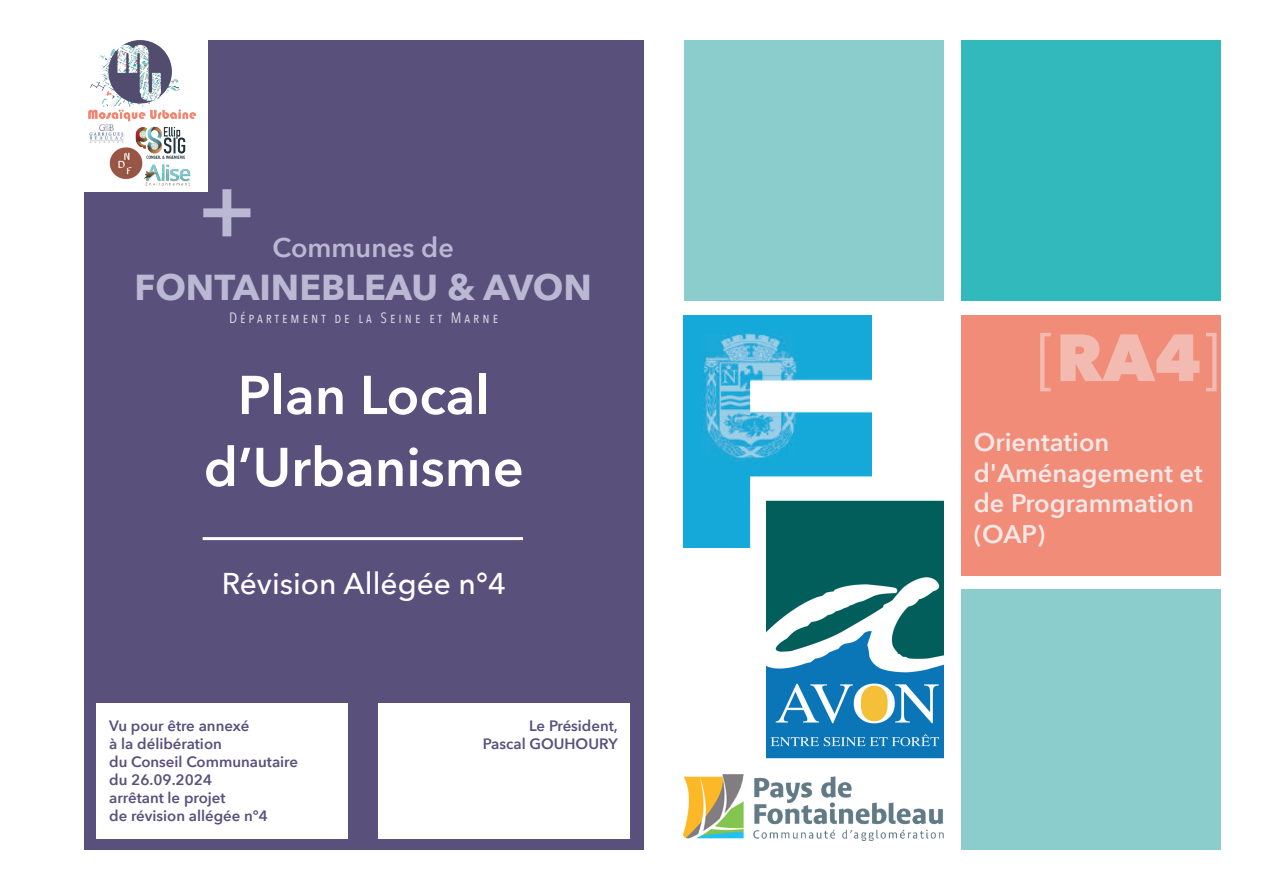
<style>
.page{position:relative;width:1263px;height:893px;background:#fff}
.page>*{position:absolute;margin:0;border:0;box-sizing:border-box;transform-origin:0 0}
.t1{font:600 87px "Avenir Next";color:#bab8d2}
.t2{font:800 66px "Avenir Next";color:#f2bab1}
.t3{font:600 54px/72px "Avenir Next";color:#fff;text-align:center}
.t4{font:700 36px "Avenir Next";color:#bab8d2}
.t5{font:500 30px "Avenir Next";color:#fff}
.t6{font:600 27px "Avenir Next";color:#bab8d2}
.t7{font:600 25.5px/30.6px "Avenir Next";color:#f5e7e6}
.t8{font:600 15px/18px "Avenir Next";color:#59507c}
.t9{font:15px "Avenir Next Condensed";letter-spacing:.2em;color:#dadae6}
.s1{font-weight:400}
</style>
<div class="page">
<div style="left:84px;top:41px;width:560px;height:809px;background:#59507c"></div>
<div style="left:961px;top:40px;width:259px;height:260px;background:#32b9bb"></div>
<div style="left:684px;top:41px;width:259px;height:260px;background:#8bcdcc"></div>
<div style="left:961px;top:589px;width:259px;height:261px;background:#8bcdcc"></div>
<div style="left:961px;top:315px;width:259px;height:260px;background:#f08c77"></div>
<div style="left:96px;top:703px;width:252px;height:135px;background:#fff"></div>
<div style="left:378px;top:703px;width:252px;height:135px;background:#fff"></div>
<img style="left:684px;top:315px;width:187px;height:232px">
<img style="left:684px;top:774px;width:259px;height:67px">
<img style="left:766px;top:500px;width:177px;height:259px">
<div style="left:70px;top:40px;width:138px;height:151px;background:#fff"></div>
<img style="left:88px;top:40px;width:109px;height:82px">
<img style="left:135px;top:126px;width:51px;height:36px">
<img style="left:110px;top:147px;width:32px;height:32px">
<img style="left:89px;top:124px;width:35px;height:19px">
<img style="left:145px;top:164px;width:46px;height:22px">
<hr style="left:203px;top:537px;width:320px;height:3px;background:#fff">
<h1 class="t1" style="left:198px;top:134px;width:59px">+</h1>
<h3 class="t6" style="left:273px;top:224px;width:183px">Communes de</h3>
<h3 class="t4" style="left:135px;top:256px;width:459px">FONTAINEBLEAU &amp; AVON</h3>
<p class="t9" style="left:229px;top:304px;width:270px">Département de la Seine et Marne</p>
<h3 class="t3" style="left:204px;top:358px;width:321px">Plan Local d’Urbanisme</h3>
<h3 class="t5" style="left:222px;top:558px;width:286px">Révision Allégée n°4</h3>
<p class="t8" style="left:109px;top:716px;width:190px">Vu pour être annexé<br>à la délibération<br>du Conseil Communautaire du 26.09.2024<br>arrêtant le projet<br>de révision allégée n°4</p>
<p class="t8" style="left:483px;top:716px;width:136px;text-align:right">Le Président,<br>Pascal GOUHOURY</p>
<h2 class="t2" style="left:1036px;top:317px;width:186px"><span class="s1">[</span>RA4<span class="s1">]</span></h2>
<h3 class="t7" style="left:974px;top:426px;width:230px">Orientation d'Aménagement et de Programmation (OAP)</h3>
</div>
